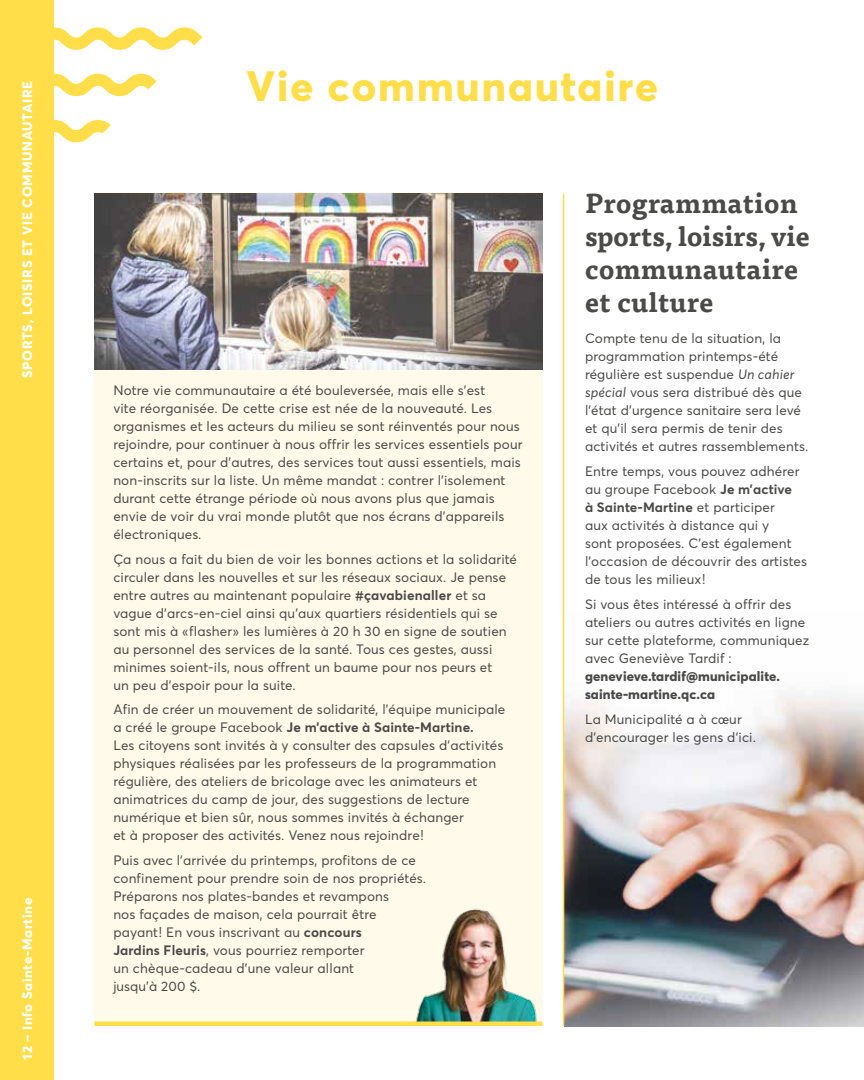
<style>
.page{position:relative;width:864px;height:1080px;background:#fff}
.page>*{position:absolute;margin:0;border:0;box-sizing:border-box;transform-origin:0 0}
.t1{font:800 42px "Averta";letter-spacing:.05em;color:#ffde4a}
.t2{font:700 27px/33px "Tisa Pro";letter-spacing:.02em;color:#4a4a49}
.t3{font:13.5px/18px "Averta";letter-spacing:.01em;color:#4a4a49}
.t4{font:800 13.5px "Averta";letter-spacing:.055em;color:#fff}
.t5{font:800 13.5px/18px "Averta";letter-spacing:.01em;color:#4a4a49}
.s1{font-weight:700}
.s2{font-style:italic}
</style>
<div class="page">
<img style="left:565px;top:695px;width:299px;height:331px">
<div style="left:94px;top:193px;width:449px;height:833px;background:#fffae9"></div>
<img style="left:412px;top:909px;width:131px;height:113px">
<hr style="left:94px;top:1022px;width:449px;height:4px;background:#ffde4a">
<svg style="left:54px;top:120px;width:57px;height:22px"></svg>
<svg style="left:54px;top:74px;width:103px;height:22px"></svg>
<svg style="left:54px;top:27px;width:149px;height:23px"></svg>
<div style="left:0;top:0;width:54px;height:1080px;background:#ffde4a"></div>
<hr style="left:563px;top:193px;width:1px;height:833px;background:#ffde4a">
<img style="left:94px;top:193px;width:449px;height:176px">
<p class="t4" style="left:19px;top:378px;width:299px;rotate:-90deg">SPORTS, LOISIRS ET VIE COMMUNAUTAIRE</p>
<p class="t4" style="left:19px;top:1060px;width:163px;rotate:-90deg">12 – Info Sainte-Martine</p>
<h1 class="t1" style="left:246px;top:59px;width:413px">Vie communautaire</h1>
<p class="t3" style="left:113px;top:381px;width:411px">Notre vie communautaire a été bouleversée, mais elle s’est<br>vite réorganisée. De cette crise est née de la nouveauté. Les organismes et les acteurs du milieu se sont réinventés pour nous rejoindre, pour continuer à nous offrir les services essentiels pour certains et, pour d’autres, des services tout aussi essentiels, mais non-inscrits sur la liste. Un même mandat : contrer l’isolement durant cette étrange période où nous avons plus que jamais envie de voir du vrai monde plutôt que nos écrans d’appareils électroniques.</p>
<p class="t3" style="left:113px;top:550px;width:405px">Ça nous a fait du bien de voir les bonnes actions et la solidarité circuler dans les nouvelles et sur les réseaux sociaux. Je pense entre autres au maintenant populaire <span class="s1">#çavabienaller</span> et sa vague d’arcs-en-ciel ainsi qu’aux quartiers résidentiels qui se sont mis à « flasher » les lumières à 20 h 30 en signe de soutien au personnel des services de la santé. Tous ces gestes, aussi minimes soient-ils, nous offrent un baume pour nos peurs et<br>un peu d’espoir pour la suite.</p>
<p class="t3" style="left:113px;top:700px;width:394px">Afin de créer un mouvement de solidarité, l’équipe municipale a créé le groupe Facebook <span class="s1">Je m’active à Sainte-Martine.<br></span>Les citoyens sont invités à y consulter des capsules d’activités physiques réalisées par les professeurs de la programmation régulière, des ateliers de bricolage avec les animateurs et animatrices du camp de jour, des suggestions de lecture numérique et bien sûr, nous sommes invités à échanger<br>et à proposer des activités. Venez nous rejoindre !</p>
<p class="t3" style="left:113px;top:851px;width:314px">Puis avec l’arrivée du printemps, profitons de ce confinement pour prendre soin de nos propriétés.<br>Préparons nos plates-bandes et revampons<br>nos façades de maison, cela pourrait être<br>payant ! En vous inscrivant au <span class="s1">concours<br>Jardins Fleuris</span>, vous pourriez remporter<br>un chèque-cadeau d’une valeur allant<br>jusqu’à 200 $.</p>
<h2 class="t2" style="left:585px;top:185px;width:226px">Programmation sports, loisirs, vie communautaire et culture</h2>
<p class="t3" style="left:585px;top:330px;width:225px">Compte tenu de la situation, la programmation printemps-été régulière est suspendue <span class="s2">Un cahier spécial</span> vous sera distribué dès que l’état d’urgence sanitaire sera levé et qu’il sera permis de tenir des activités et autres rassemblements.</p>
<p class="t3" style="left:585px;top:462px;width:224px">Entre temps, vous pouvez adhérer au groupe Facebook <span class="s1">Je m’active<br>à Sainte-Martine</span> et participer<br>aux activités à distance qui y<br>sont proposées. C’est également l’occasion de découvrir des artistes de tous les milieux !</p>
<p class="t3" style="left:585px;top:595px;width:226px">Si vous êtes intéressé à offrir des ateliers ou autres activités en ligne sur cette plateforme, communiquez avec Geneviève Tardif :</p>
<p class="t5" style="left:585px;top:667px;width:197px">genevieve.tardif@municipalite. sainte-martine.qc.ca</p>
<p class="t3" style="left:585px;top:710px;width:172px">La Municipalité a à cœur d’encourager les gens d’ici.</p>
</div>
